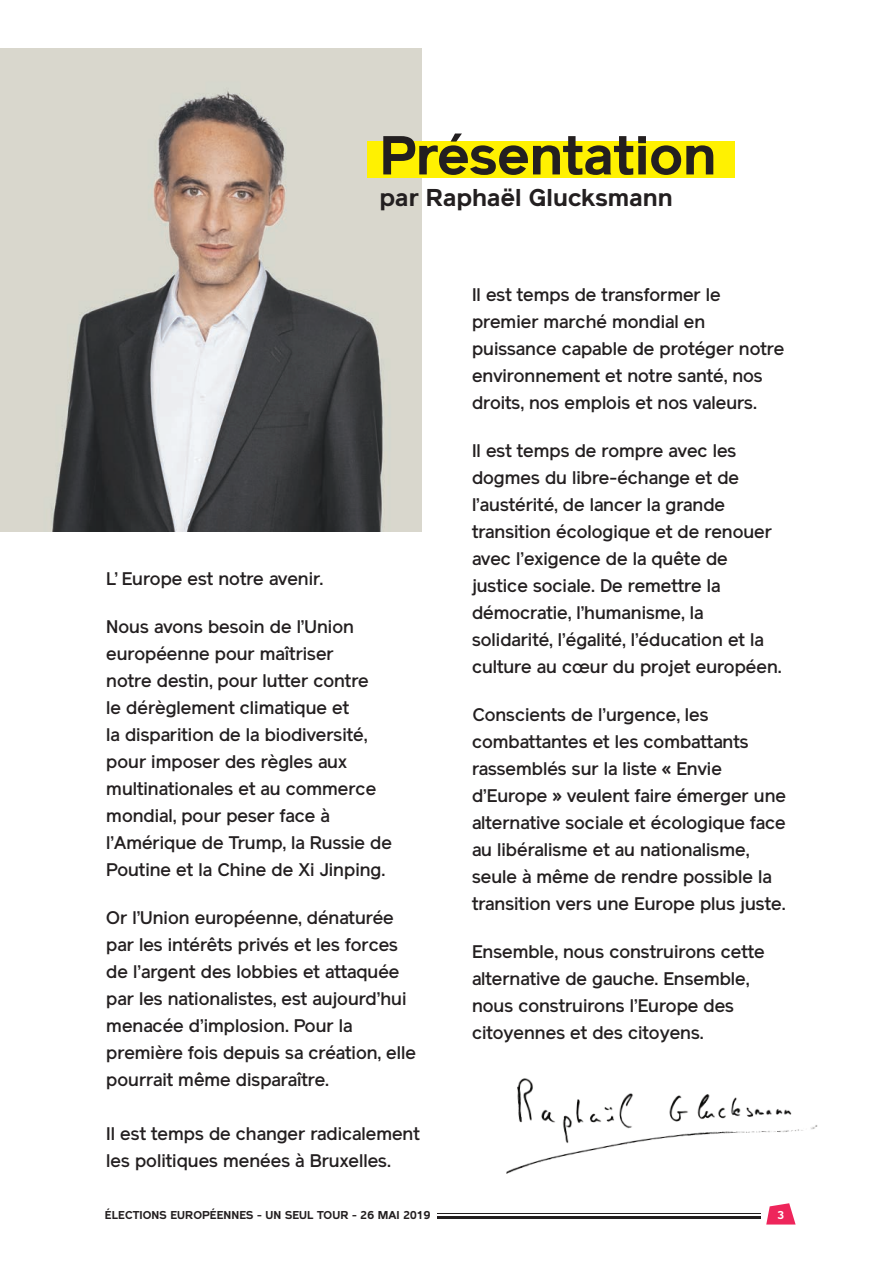
<style>
.page{position:relative;width:893px;height:1263px;background:#fff}
.page>*{position:absolute;margin:0;border:0;box-sizing:border-box;transform-origin:0 0}
.t1{font:700 54px "Reader";color:#231f20}
.t2{font:700 24px "Reader";color:#231f20}
.t3{font:500 18px/27px "Reader";color:#231f20}
.t4{font:700 11.25px "Reader";letter-spacing:.01em;color:#231f20}
.t5{font:700 11.25px "Reader";color:#fff}
</style>
<div class="page">
<img style="left:506px;top:1078px;width:312px;height:96px">
<img style="left:0;top:49px;width:421px;height:482px">
<div style="left:368px;top:141px;width:367px;height:37px;background:#fff101"></div>
<hr style="left:438px;top:1217px;width:323px;height:2px;background:#231f20">
<hr style="left:438px;top:1213px;width:323px;height:1px;background:#231f20">
<svg style="left:766px;top:1203px;width:30px;height:21px"></svg>
<p class="t1" style="left:379px;top:124px;width:339px">Présentation</p>
<p class="t2" style="left:379px;top:183px;width:295px">par Raphaël Glucksmann</p>
<p class="t3" style="left:106px;top:565px;width:219px">L’ Europe est notre avenir.</p>
<p class="t3" style="left:106px;top:613px;width:287px">Nous avons besoin de l’Union européenne pour maîtriser<br>notre destin, pour lutter contre<br>le dérèglement climatique et<br>la disparition de la biodiversité, pour imposer des règles aux multinationales et au commerce mondial, pour peser face à l’Amérique de Trump, la Russie de<br>Poutine et la Chine de Xi Jinping.</p>
<p class="t3" style="left:106px;top:904px;width:311px">Or l’Union européenne, dénaturée par les intérêts privés et les forces de l’argent des lobbies et attaquée par les nationalistes, est aujourd’hui menacée d’implosion. Pour la première fois depuis sa création, elle pourrait même disparaître.</p>
<p class="t3" style="left:106px;top:1120px;width:315px">Il est temps de changer radicalement les politiques menées à Bruxelles.</p>
<p class="t3" style="left:472px;top:281px;width:314px">Il est temps de transformer le premier marché mondial en puissance capable de protéger notre environnement et notre santé, nos droits, nos emplois et nos valeurs.</p>
<p class="t3" style="left:472px;top:437px;width:311px">Il est temps de rompre avec les dogmes du libre-échange et de l’austérité, de lancer la grande transition écologique et de renouer avec l’exigence de la quête de justice sociale. De remettre la démocratie, l’humanisme, la solidarité, l’égalité, l’éducation et la culture au cœur du projet européen.</p>
<p class="t3" style="left:472px;top:701px;width:316px">Conscients de l’urgence, les combattantes et les combattants rassemblés sur la liste « Envie d’Europe » veulent faire émerger une alternative sociale et écologique face au libéralisme et au nationalisme, seule à même de rendre possible la transition vers une Europe plus juste.</p>
<p class="t3" style="left:472px;top:938px;width:294px">Ensemble, nous construirons cette alternative de gauche. Ensemble, nous construirons l’Europe des citoyennes et des citoyens.</p>
<p class="t4" style="left:105px;top:1209px;width:327px">ÉLECTIONS EUROPÉENNES - UN SEUL TOUR - 26 MAI 2019</p>
<p class="t5" style="left:778px;top:1208px;width:8px">3</p>
</div>
